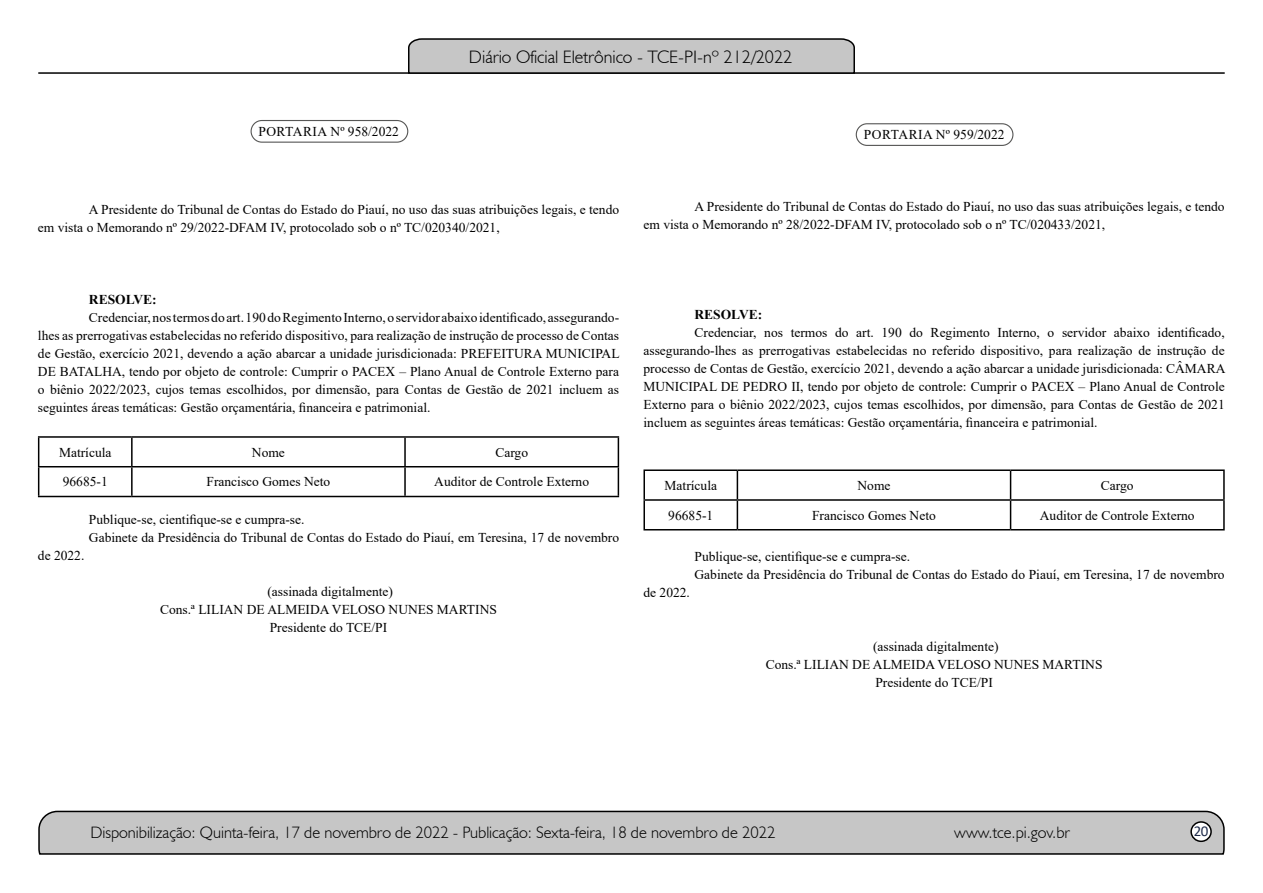
<style>
.page{position:relative;width:1263px;height:893px;background:#fff}
.page>*{position:absolute;margin:0;border:0;box-sizing:border-box;transform-origin:0 0}
.t1{font:300 18px "Humanist 521 BT";color:#000}
.t2{font:300 16.5px "Humanist 521 BT";color:#000}
.t3{font:15px "Calibri";color:#212d4c}
.t4{font:13.5px/18px "Times New Roman";color:#000}
.t5{font:700 13.5px "Times New Roman";color:#000}
</style>
<div class="page">
<svg style="left:38px;top:810px;width:1187px;height:45px;background:#b9b9b9"></svg>
<div style="left:1191px;top:822px;width:20px;height:19px;background:#fff;border-radius:50%"></div>
<div style="left:1190px;top:821px;width:22px;height:21px;border:2px solid #000;border-radius:50%"></div>
<hr style="left:38px;top:72px;width:1187px;height:2px;background:#000">
<svg style="left:407px;top:38px;width:449px;height:36px;background:#b4b4b4"></svg>
<hr style="left:38px;top:436px;width:94px;height:2px;background:#000">
<hr style="left:132px;top:436px;width:273px;height:2px;background:#000">
<hr style="left:131px;top:438px;width:2px;height:28px;background:#000">
<hr style="left:405px;top:436px;width:214px;height:2px;background:#000">
<hr style="left:404px;top:438px;width:2px;height:28px;background:#000">
<hr style="left:38px;top:466px;width:94px;height:1px;background:#000">
<svg style="left:38px;top:438px;width:1px;height:58px"></svg>
<hr style="left:132px;top:466px;width:273px;height:1px;background:#000">
<hr style="left:131px;top:467px;width:2px;height:29px;background:#000">
<hr style="left:405px;top:466px;width:214px;height:1px;background:#000">
<hr style="left:404px;top:467px;width:2px;height:29px;background:#000">
<svg style="left:618px;top:438px;width:1px;height:58px"></svg>
<hr style="left:38px;top:496px;width:94px;height:1px;background:#000">
<hr style="left:132px;top:496px;width:273px;height:1px;background:#000">
<hr style="left:405px;top:496px;width:214px;height:1px;background:#000">
<div style="left:251px;top:120px;width:157px;height:23px;border:1px solid #575756;border-radius:11px"></div>
<hr style="left:643px;top:469px;width:94px;height:2px;background:#000">
<hr style="left:643px;top:471px;width:2px;height:28px;background:#000">
<hr style="left:737px;top:469px;width:273px;height:2px;background:#000">
<hr style="left:1010px;top:469px;width:215px;height:2px;background:#000">
<hr style="left:1223px;top:471px;width:2px;height:28px;background:#000">
<hr style="left:643px;top:499px;width:94px;height:2px;background:#000">
<hr style="left:643px;top:501px;width:2px;height:28px;background:#000">
<hr style="left:737px;top:499px;width:273px;height:2px;background:#000">
<svg style="left:737px;top:471px;width:1px;height:58px"></svg>
<hr style="left:1010px;top:499px;width:215px;height:2px;background:#000">
<svg style="left:1010px;top:471px;width:1px;height:58px"></svg>
<hr style="left:1223px;top:501px;width:2px;height:28px;background:#000">
<hr style="left:643px;top:529px;width:94px;height:1px;background:#000">
<hr style="left:737px;top:529px;width:273px;height:1px;background:#000">
<hr style="left:1010px;top:529px;width:215px;height:1px;background:#000">
<div style="left:856px;top:123px;width:157px;height:23px;border:1px solid #575756;border-radius:11px"></div>
<p class="t4" style="left:258px;top:123px;width:142px">PORTARIA Nº 958/2022</p>
<h1 class="t1" style="left:469px;top:46px;width:325px">Diário Oficial Eletrônico - TCE-PI-nº 212/2022</h1>
<p class="t4" style="left:864px;top:125px;width:142px">PORTARIA Nº 959/2022</p>
<p class="t4" style="left:38px;top:200px;width:583px;text-indent:51px">A Presidente do Tribunal de Contas do Estado do Piauí, no uso das suas atribuições legais, e tendo em vista o Memorando nº 29/2022-DFAM IV, protocolado sob o nº TC/020340/2021,</p>
<p class="t5" style="left:89px;top:290px;width:69px">RESOLVE:</p>
<p class="t4" style="left:38px;top:308px;width:583px;text-align:justify;text-indent:51px">Credenciar, nos termos do art. 190 do Regimento Interno, o servidor abaixo identificado, assegurando&shy;lhes as prerrogativas estabelecidas no referido dispositivo, para realização de instrução de processo de Contas de Gestão, exercício 2021, devendo a ação abarcar a unidade jurisdicionada: PREFEITURA MUNICIPAL DE BATALHA, tendo por objeto de controle: Cumprir o PACEX – Plano Anual de Controle Externo para o biênio 2022/2023, cujos temas escolhidos, por dimensão, para Contas de Gestão de 2021 incluem as seguintes áreas temáticas: Gestão orçamentária, financeira e patrimonial.</p>
<p class="t4" style="left:59px;top:443px;width:54px">Matrícula</p>
<p class="t4" style="left:252px;top:443px;width:34px">Nome</p>
<p class="t4" style="left:495px;top:443px;width:34px">Cargo</p>
<p class="t4" style="left:63px;top:472px;width:46px">96685-1</p>
<p class="t4" style="left:207px;top:472px;width:125px">Francisco Gomes Neto</p>
<p class="t4" style="left:434px;top:472px;width:156px">Auditor de Controle Externo</p>
<p class="t4" style="left:89px;top:510px;width:532px">Publique-se, cientifique-se e cumpra-se.<br>Gabinete da Presidência do Tribunal de Contas do Estado do Piauí, em Teresina, 17 de novembro</p>
<p class="t4" style="left:38px;top:546px;width:48px">de 2022.</p>
<p class="t4" style="left:160px;top:582px;width:338px;text-align:center">(assinada digitalmente)<br>Cons.ª LILIAN DE ALMEIDA VELOSO NUNES MARTINS<br>Presidente do TCE/PI</p>
<p class="t4" style="left:643px;top:197px;width:583px;text-indent:51px">A Presidente do Tribunal de Contas do Estado do Piauí, no uso das suas atribuições legais, e tendo em vista o Memorando nº 28/2022-DFAM IV, protocolado sob o nº TC/020433/2021,</p>
<p class="t5" style="left:694px;top:305px;width:69px">RESOLVE:</p>
<p class="t4" style="left:643px;top:323px;width:583px;text-align:justify;text-indent:51px">Credenciar, nos termos do art. 190 do Regimento Interno, o servidor abaixo identificado, assegurando-lhes as prerrogativas estabelecidas no referido dispositivo, para realização de instrução de processo de Contas de Gestão, exercício 2021, devendo a ação abarcar a unidade jurisdicionada: CÂMARA MUNICIPAL DE PEDRO II, tendo por objeto de controle: Cumprir o PACEX – Plano Anual de Controle Externo para o biênio 2022/2023, cujos temas escolhidos, por dimensão, para Contas de Gestão de 2021 incluem as seguintes áreas temáticas: Gestão orçamentária, financeira e patrimonial.</p>
<p class="t4" style="left:665px;top:476px;width:54px">Matrícula</p>
<p class="t4" style="left:857px;top:476px;width:34px">Nome</p>
<p class="t4" style="left:1101px;top:476px;width:34px">Cargo</p>
<p class="t4" style="left:668px;top:506px;width:46px">96685-1</p>
<p class="t4" style="left:812px;top:506px;width:125px">Francisco Gomes Neto</p>
<p class="t4" style="left:1040px;top:506px;width:156px">Auditor de Controle Externo</p>
<p class="t4" style="left:694px;top:547px;width:532px">Publique-se, cientifique-se e cumpra-se.<br>Gabinete da Presidência do Tribunal de Contas do Estado do Piauí, em Teresina, 17 de novembro</p>
<p class="t4" style="left:643px;top:583px;width:48px">de 2022.</p>
<p class="t4" style="left:766px;top:637px;width:338px;text-align:center">(assinada digitalmente)<br>Cons.ª LILIAN DE ALMEIDA VELOSO NUNES MARTINS<br>Presidente do TCE/PI</p>
<p class="t2" style="left:90px;top:822px;width:686px">Disponibilização: Quinta-feira, 17 de novembro de 2022 - Publicação: Sexta-feira, 18 de novembro de 2022</p>
<p class="t2" style="left:954px;top:822px;width:117px">www.tce.pi.gov.br</p>
<p class="t3" style="left:1194px;top:821px;width:16px">20</p>
</div>
